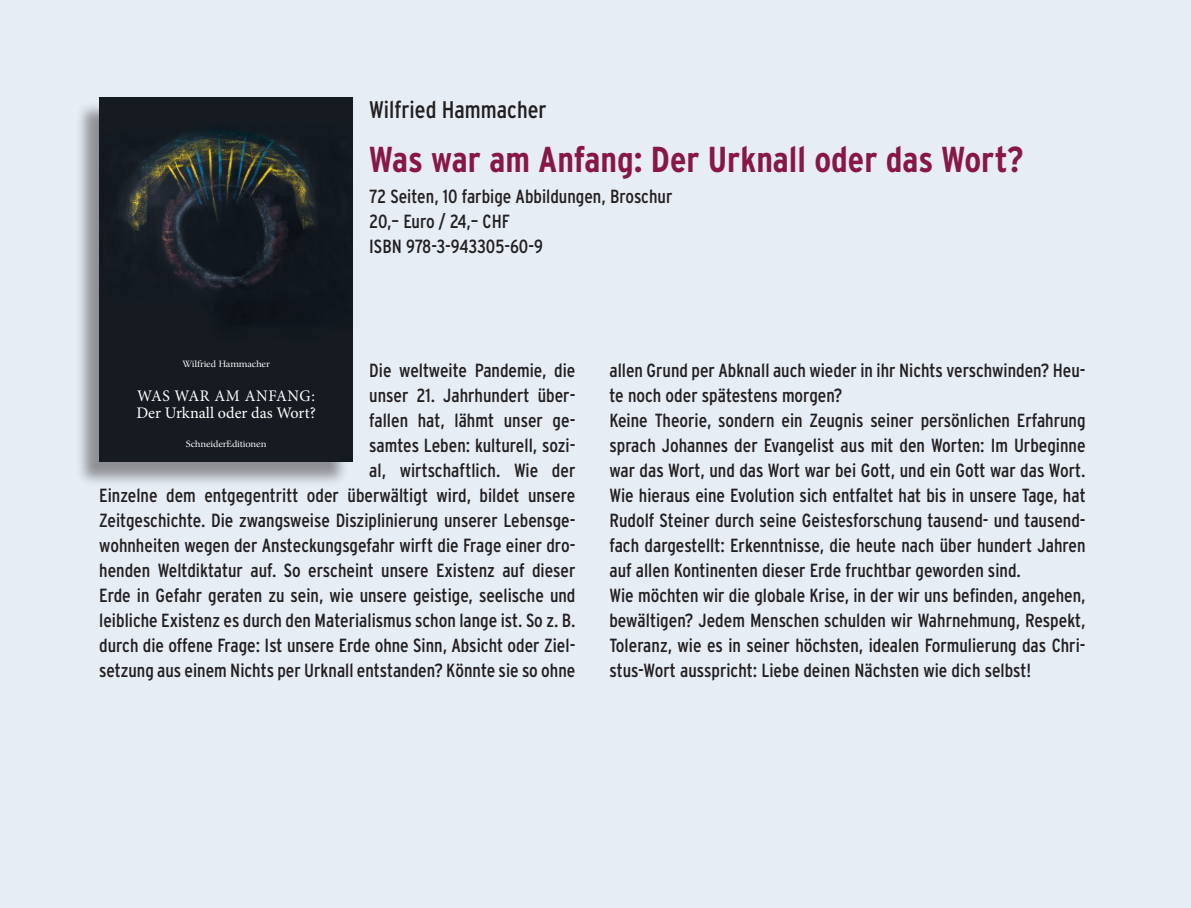
<style>
.page{position:relative;width:1191px;height:908px;background:#fff}
.page>*{position:absolute;margin:0;border:0;box-sizing:border-box;transform-origin:0 0}
.t1{font:700 condensed 36px "Interstate";color:#881747}
.t2{font:condensed 24px "Interstate";color:#231f20}
.t3{font:condensed 19px/25px "Interstate";color:#231f20}
.t4{font:16.2px/16.6px "Minion Pro";letter-spacing:.005em;color:#fff}
.t5{font:8.8px "Comenius Antiqua";color:#fff}
</style>
<div class="page">
<div style="left:0;top:0;width:1191px;height:907px;background:#e6edf5"></div>
<div style="left:75px;top:101px;width:274px;height:385px;background:#231f20;opacity:.45"></div>
<img style="left:100px;top:98px;width:252px;height:363px">
<p class="t2" style="left:369px;top:97px;width:179px">Wilfried Hammacher</p>
<h1 class="t1" style="left:369px;top:139px;width:655px">Was war am Anfang: Der Urknall oder das Wort?</h1>
<p class="t3" style="left:369px;top:183px;width:305px">72 Seiten, 10 farbige Abbildungen, Broschur<br>20,– Euro / 24,– CHF<br>ISBN 978-3-943305-60-9</p>
<p class="t5" style="left:182px;top:358px;width:89px">Wilfried Hammacher</p>
<p class="t3" style="left:99px;top:357px;width:478px;text-align:right">Die weltweite Pandemie, die<br>unser 21. Jahrhundert über-<br>fallen hat, lähmt unser ge-<br>samtes Leben: kulturell, sozi-<br>al, wirtschaftlich. Wie der<br>Einzelne dem entgegentritt oder überwältigt wird, bildet unsere Zeitgeschichte. Die zwangsweise Disziplinierung unserer Lebensge&shy;wohnheiten wegen der Ansteckungsgefahr wirft die Frage einer dro&shy;henden Weltdiktatur auf. So erscheint unsere Existenz auf dieser Erde in Gefahr geraten zu sein, wie unsere geistige, seelische und leibliche Existenz es durch den Materialismus schon lange ist. So z. B. durch die offene Frage: Ist unsere Erde ohne Sinn, Absicht oder Ziel&shy;setzung aus einem Nichts per Urknall entstanden? Könnte sie so ohne</p>
<p class="t3" style="left:609px;top:357px;width:478px">allen Grund per Abknall auch wieder in ihr Nichts verschwinden? Heu&shy;te noch oder spätestens morgen?<br>Keine Theorie, sondern ein Zeugnis seiner persönlichen Erfahrung sprach Johannes der Evangelist aus mit den Worten: Im Urbeginne war das Wort, und das Wort war bei Gott, und ein Gott war das Wort.<br>Wie hieraus eine Evolution sich entfaltet hat bis in unsere Tage, hat Rudolf Steiner durch seine Geistesforschung tausend- und tausend&shy;fach dargestellt: Erkenntnisse, die heute nach über hundert Jahren auf allen Kontinenten dieser Erde fruchtbar geworden sind.<br>Wie möchten wir die globale Krise, in der wir uns befinden, angehen, bewältigen? Jedem Menschen schulden wir Wahrnehmung, Respekt, Toleranz, wie es in seiner höchsten, idealen Formulierung das Chri&shy;stus-Wort ausspricht: Liebe deinen Nächsten wie dich selbst!</p>
<p class="t4" style="left:136px;top:387px;width:181px">WAS WAR AM ANFANG:<br>Der Urknall oder das Wort?</p>
<p class="t5" style="left:186px;top:439px;width:82px">SchneiderEditionen</p>
</div>
